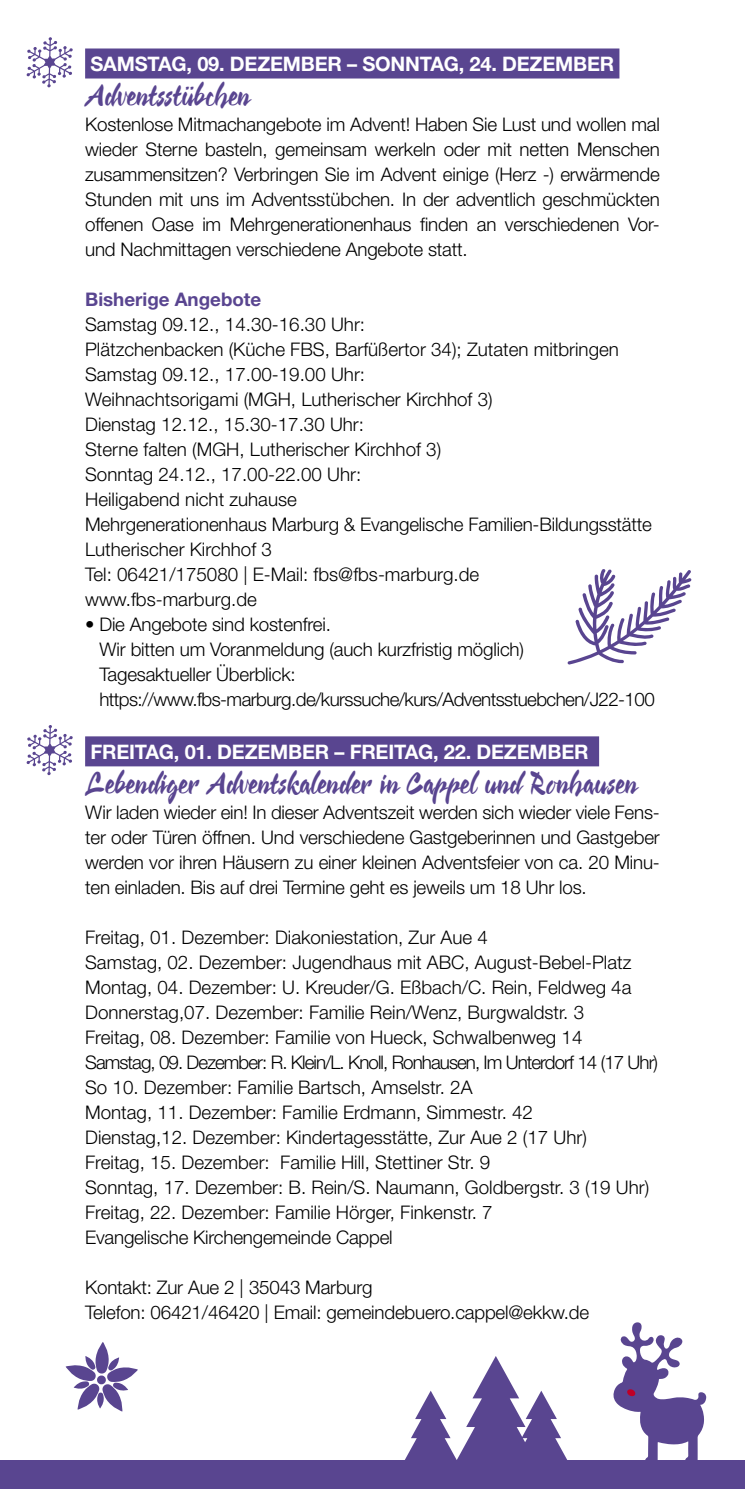
<style>
.page{position:relative;width:745px;height:1489px;background:#fff}
.page>*{position:absolute;margin:0;border:0;box-sizing:border-box;transform-origin:0 0}
.t1{font:32.5px "Cienfuegos";letter-spacing:.02em;color:#594590}
.t2{font:700 20px "Helvetica Neue LT Std";letter-spacing:-.01em;color:#fff}
.t3{font:300 18.75px/25px "Helvetica Neue LT Std";color:#000}
.t4{font:700 18.75px "Helvetica Neue LT Std";color:#594590}
</style>
<div class="page">
<div style="left:85px;top:48px;width:534px;height:30px;background:#594590"></div>
<div style="left:85px;top:736px;width:513px;height:30px;background:#594590"></div>
<div style="left:0;top:1460px;width:744px;height:28px;background:#594590"></div>
<svg style="left:744px;top:1460px;width:1px;height:28px"></svg>
<svg style="left:567px;top:569px;width:124px;height:95px"></svg>
<svg style="left:66px;top:1342px;width:72px;height:69px"></svg>
<svg style="left:613px;top:1322px;width:93px;height:138px"></svg>
<svg style="left:405px;top:1356px;width:162px;height:104px"></svg>
<svg style="left:26px;top:37px;width:47px;height:50px"></svg>
<svg style="left:26px;top:725px;width:47px;height:50px"></svg>
<p class="t2" style="left:90px;top:51px;width:525px">SAMSTAG, 09. DEZEMBER – SONNTAG, 24. DEZEMBER</p>
<h1 class="t1" style="left:85px;top:77px;width:166px">Adventsstübchen</h1>
<p class="t3" style="left:85px;top:111px;width:576px;text-align:justify">Kostenlose Mitmachangebote im Advent! Haben Sie Lust und wollen mal wieder Sterne basteln, gemeinsam werkeln oder mit netten Menschen zusammensitzen? Verbringen Sie im Advent einige (Herz -) erwärmende Stunden mit uns im Adventsstübchen. In der adventlich geschmückten offenen Oase im Mehrgenerationenhaus finden an verschiedenen Vor&shy;und Nachmittagen verschiedene Angebote statt.</p>
<p class="t4" style="left:85px;top:288px;width:178px">Bisherige Angebote</p>
<p class="t3" style="left:85px;top:311px;width:568px">Samstag 09.12., 14.30-16.30 Uhr:<br>Plätzchenbacken (Küche FBS, Barfüßertor 34); Zutaten mitbringen Samstag 09.12., 17.00-19.00 Uhr:<br>Weihnachtsorigami (MGH, Lutherischer Kirchhof 3)<br>Dienstag 12.12., 15.30-17.30 Uhr:<br>Sterne falten (MGH, Lutherischer Kirchhof 3)<br>Sonntag 24.12., 17.00-22.00 Uhr:<br>Heiligabend nicht zuhause<br>Mehrgenerationenhaus Marburg &amp; Evangelische Familien-Bildungsstätte Lutherischer Kirchhof 3<br>Tel: 06421/175080 | E-Mail: fbs@fbs-marburg.de www.fbs-marburg.de</p>
<p class="t3" style="left:99px;top:611px;width:556px;text-indent:-14px">• Die Angebote sind kostenfrei.<br>Wir bitten um Voranmeldung (auch kurzfristig möglich)<br>Tagesaktueller Überblick: https://www.fbs-marburg.de/kurssuche/kurs/Adventsstuebchen/J22-100</p>
<p class="t2" style="left:90px;top:739px;width:499px">FREITAG, 01. DEZEMBER – FREITAG, 22. DEZEMBER</p>
<h1 class="t1" style="left:85px;top:764px;width:552px">Lebendiger Adventskalender in Cappel und Ronhausen</h1>
<p class="t3" style="left:85px;top:799px;width:576px;text-align:justify">Wir laden wieder ein! In dieser Adventszeit werden sich wieder viele Fens&shy;ter oder Türen öffnen. Und verschiedene Gastgeberinnen und Gastgeber werden vor ihren Häusern zu einer kleinen Adventsfeier von ca. 20 Minu&shy;ten einladen. Bis auf drei Termine geht es jeweils um 18 Uhr los.</p>
<p class="t3" style="left:85px;top:924px;width:574px">Freitag, 01. Dezember: Diakoniestation, Zur Aue 4<br>Samstag, 02. Dezember: Jugendhaus mit ABC, August-Bebel-Platz Montag, 04. Dezember: U. Kreuder/G. Eßbach/C. Rein, Feldweg 4a Donnerstag,07. Dezember: Familie Rein/Wenz, Burgwaldstr. 3<br>Freitag, 08. Dezember: Familie von Hueck, Schwalbenweg 14<br>Samstag, 09. Dezember: R. Klein/L. Knoll, Ronhausen, Im Unterdorf 14 (17 Uhr)<br>So 10. Dezember: Familie Bartsch, Amselstr. 2A<br>Montag, 11. Dezember: Familie Erdmann, Simmestr. 42<br>Dienstag,12. Dezember: Kindertagesstätte, Zur Aue 2 (17 Uhr)<br>Freitag, 15. Dezember: Familie Hill, Stettiner Str. 9<br>Sonntag, 17. Dezember: B. Rein/S. Naumann, Goldbergstr. 3 (19 Uhr)<br>Freitag, 22. Dezember: Familie Hörger, Finkenstr. 7<br>Evangelische Kirchengemeinde Cappel</p>
<p class="t3" style="left:85px;top:1274px;width:505px">Kontakt: Zur Aue 2 | 35043 Marburg<br>Telefon: 06421/46420 | Email: gemeindebuero.cappel@ekkw.de</p>
</div>
